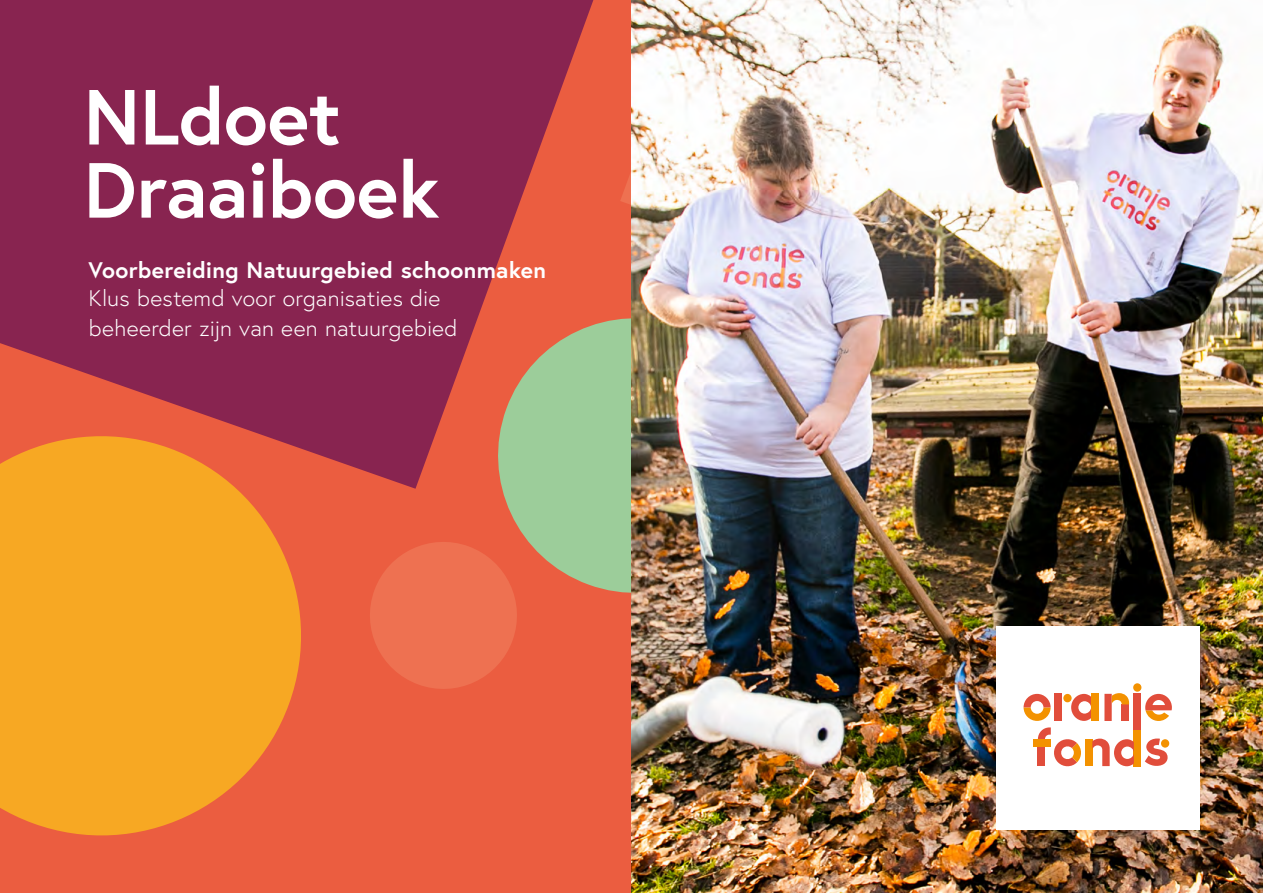
<style>
.page{position:relative;width:1263px;height:893px;background:#fff}
.page>*{position:absolute;margin:0;border:0;box-sizing:border-box;transform-origin:0 0}
.t1{font:700 77.85px/73.1px "Europa";letter-spacing:-.01em;color:#fff}
.t2{font:300 22.5px/30px "Europa";letter-spacing:.005em;color:#fff}
.t3{font:700 22.5px "Europa";letter-spacing:.01em;color:#fff}
</style>
<div class="page">
<div style="left:0;top:0;width:631px;height:893px;background:#eb5d40"></div>
<svg style="left:370px;top:542px;width:147px;height:147px"></svg>
<svg style="left:480px;top:318px;width:151px;height:292px;fill:#9ccd9a"></svg>
<svg style="left:0;top:489px;width:301px;height:347px;background:#f59f26"></svg>
<svg style="left:0;top:0;width:593px;height:489px;fill:#882450"></svg>
<svg style="left:620px;top:173px;width:11px;height:32px"></svg>
<img style="left:631px;top:0;width:632px;height:893px">
<div style="left:996px;top:626px;width:203px;height:203px;background:#fff"></div>
<svg style="left:1038px;top:727px;width:43px;height:40px"></svg>
<svg style="left:1023px;top:694px;width:27px;height:27px"></svg>
<div style="left:1085px;top:739px;width:7px;height:27px;background:#f39200"></div>
<div style="left:1134px;top:730px;width:7px;height:36px;background:#f39200"></div>
<svg style="left:1161px;top:739px;width:8px;height:9px"></svg>
<div style="left:1038px;top:746px;width:7px;height:20px;background:#e14d3b"></div>
<svg style="left:1071px;top:694px;width:20px;height:27px"></svg>
<svg style="left:1092px;top:739px;width:42px;height:27px"></svg>
<div style="left:1104px;top:694px;width:8px;height:27px;background:#e14d3b"></div>
<div style="left:1122px;top:704px;width:7px;height:17px;background:#e14d3b"></div>
<svg style="left:1112px;top:693px;width:17px;height:11px"></svg>
<div style="left:1134px;top:694px;width:7px;height:36px;background:#e14d3b"></div>
<div style="left:1054px;top:694px;width:7px;height:27px;background:#e14d3b"></div>
<div style="left:1091px;top:694px;width:7px;height:27px;background:#f39200"></div>
<div style="left:1063px;top:694px;width:8px;height:8px;background:#f39200;border-radius:50%"></div>
<div style="left:1133px;top:683px;width:8px;height:9px;background:#f39200;border-radius:50%"></div>
<div style="left:1033px;top:739px;width:18px;height:7px;background:#f39200"></div>
<svg style="left:1145px;top:738px;width:22px;height:28px"></svg>
<svg style="left:1145px;top:694px;width:27px;height:27px"></svg>
<h1 class="t1" style="left:84px;top:79px;width:357px">NLdoet<br>Draaiboek</h1>
<p class="t3" style="left:89px;top:255px;width:459px">Voorbereiding Natuurgebied schoonmaken</p>
<p class="t2" style="left:89px;top:283px;width:371px">Klus bestemd voor organisaties die beheerder zijn van een natuurgebied</p>
</div>
